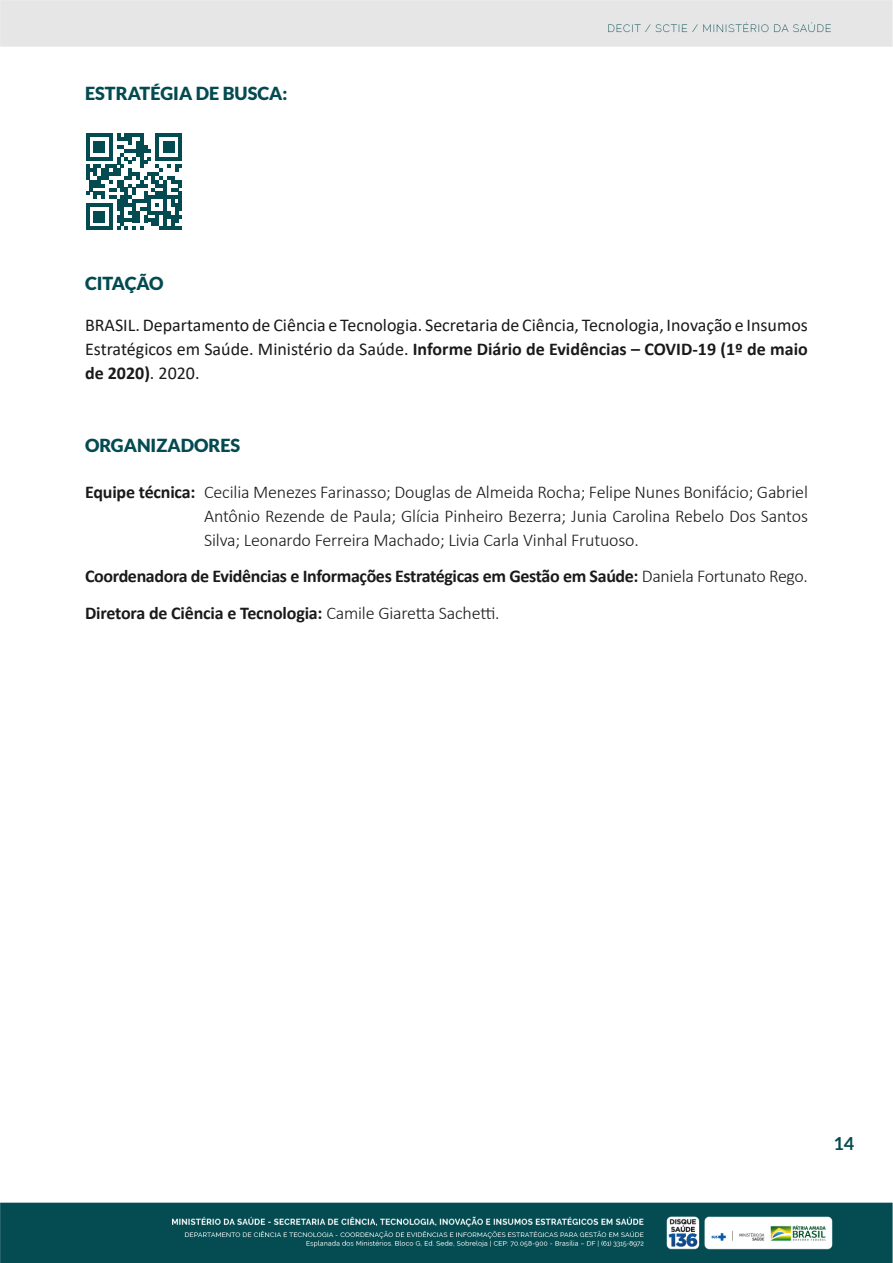
<style>
.page{position:relative;width:893px;height:1263px;background:#fff}
.page>*{position:absolute;margin:0;border:0;box-sizing:border-box;transform-origin:0 0}
.t1{font:300 18px/24px "Calibri";letter-spacing:-.01em;color:#1a1a1a;text-align:justify}
.t2{font:18px/24px "Calibri";color:#1a1a1a;text-align:justify}
.t3{font:700 18px/36.8px "Calibri";letter-spacing:-.02em;color:#1a1a1a}
.t4{font:900 18px "Lato";color:#034b51}
.t5{font:700 18px "Lato";color:#034b51}
.s1{font-weight:700}
.s2{font-weight:300}
</style>
<div class="page">
<img style="left:0;top:0;width:893px;height:1263px">
<svg style="left:86px;top:133px;width:96px;height:97px"></svg>
<p class="t4" style="left:85px;top:82px;width:204px">ESTRATÉGIA DE BUSCA:</p>
<p class="t4" style="left:85px;top:273px;width:80px">CITAÇÃO</p>
<p class="t2" style="left:85px;top:313px;width:724px">BRASIL. Departamento de Ciência e Tecnologia. Secretaria de Ciência, Tecnologia, Inovação e Insumos Estratégicos em Saúde. Ministério da Saúde. <span class="s1">Informe Diário de Evidências – COVID-19 (1º de maio de 2020)</span>. 2020.</p>
<p class="t4" style="left:85px;top:435px;width:157px">ORGANIZADORES</p>
<p class="t1" style="left:204px;top:479px;width:605px;text-indent:-119px"><span class="s1">Equipe técnica:</span> Cecilia Menezes Farinasso; Douglas de Almeida Rocha; Felipe Nunes Bonifácio; Gabriel Antônio Rezende de Paula; Glícia Pinheiro Bezerra; Junia Carolina Rebelo Dos Santos Silva; Leonardo Ferreira Machado; Livia Carla Vinhal Frutuoso.</p>
<p class="t3" style="left:85px;top:558px;width:724px">Coordenadora de Evidências e Informações Estratégicas em Gestão em Saúde: <span class="s2">Daniela Fortunato Rego.<br></span>Diretora de Ciência e Tecnologia: <span class="s2">Camile Giaretta Sachetti.</span></p>
<p class="t5" style="left:833px;top:1133px;width:22px">14</p>
</div>
